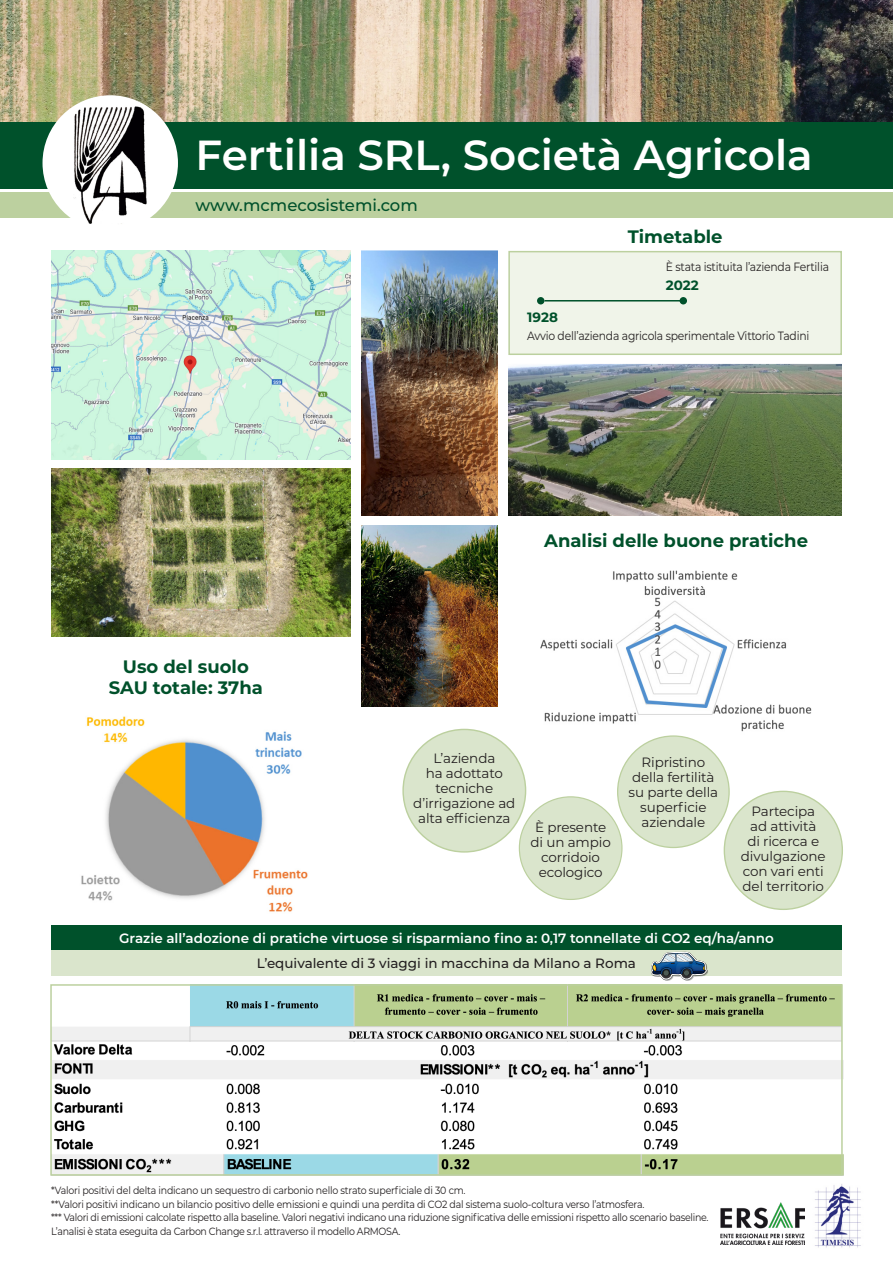
<style>
.page{position:relative;width:893px;height:1263px;background:#fff}
.page>*{position:absolute;margin:0;border:0;box-sizing:border-box;transform-origin:0 0}
.t1{font:600 42px "Montserrat";color:#fff}
.t2{font:700 18px "Montserrat";color:#00512b}
.t3{font:500 16.5px "Montserrat";color:#00512b}
.t4{font:13.5px/15px "Montserrat";letter-spacing:-.01em;color:#231f20;text-align:center}
.t5{font:600 13.5px "Montserrat";color:#fff}
.t6{font:500 13.5px "Montserrat";color:#231f20}
.t7{font:700 13.5px "Montserrat";color:#00512b}
.t8{font:12px "Montserrat";letter-spacing:-.02em;color:#231f20;scale:.9 1}
.t9{font:10.5px "Montserrat";letter-spacing:-.03em;color:#231f20;scale:.9 1}
</style>
<div class="page">
<img style="left:53px;top:987px;width:787px;height:186px">
<div style="left:0;top:121px;width:893px;height:68px;background:#00512b"></div>
<div style="left:0;top:192px;width:893px;height:26px;background:#bcd09f"></div>
<img style="left:0;top:0;width:893px;height:121px">
<div style="left:44px;top:97px;width:132px;height:132px;background:#fff;border-radius:50%"></div>
<img style="left:70px;top:105px;width:82px;height:119px">
<div style="left:43px;top:95px;width:135px;height:136px;border:3px solid #fff;border-radius:50%"></div>
<img style="left:540px;top:570px;width:272px;height:162px">
<div style="left:51px;top:925px;width:791px;height:25px;background:#00512b"></div>
<div style="left:51px;top:950px;width:791px;height:26px;background:#dae5cc"></div>
<svg style="left:651px;top:952px;width:57px;height:29px"></svg>
<img style="left:720px;top:1203px;width:85px;height:42px">
<img style="left:815px;top:1184px;width:46px;height:64px">
<img style="left:51px;top:251px;width:300px;height:208px">
<img style="left:81px;top:716px;width:227px;height:196px">
<div style="left:403px;top:729px;width:123px;height:123px;background:#dae5cc;border-radius:50%"></div>
<div style="left:618px;top:736px;width:111px;height:111px;background:#dae5cc;border-radius:50%"></div>
<div style="left:724px;top:791px;width:118px;height:118px;background:#dae5cc;border-radius:50%"></div>
<div style="left:519px;top:797px;width:103px;height:102px;background:#dae5cc;border-radius:50%"></div>
<div style="left:50px;top:984px;width:793px;height:192px;border:2px solid #bcd09f"></div>
<div style="left:508px;top:251px;width:334px;height:104px;background:#f0f4e9;border:2px solid #bcd09f"></div>
<hr style="left:544px;top:300px;width:139px;height:1px;background:#00512b">
<div style="left:537px;top:297px;width:7px;height:7px;background:#00512b;border-radius:50%"></div>
<div style="left:680px;top:297px;width:7px;height:7px;background:#00512b;border-radius:50%"></div>
<img style="left:361px;top:251px;width:136px;height:264px">
<img style="left:51px;top:468px;width:300px;height:169px">
<img style="left:361px;top:525px;width:136px;height:182px">
<img style="left:508px;top:363px;width:334px;height:152px">
<p class="t1" style="left:196px;top:125px;width:619px">Fertilia SRL, Società Agricola</p>
<p class="t3" style="left:196px;top:193px;width:224px">www.mcmecosistemi.com</p>
<p class="t2" style="left:628px;top:223px;width:96px">Timetable</p>
<p class="t8" style="left:666px;top:259px;width:183px">È stata istituita l’azienda Fertilia</p>
<p class="t7" style="left:527px;top:308px;width:32px">1928</p>
<p class="t7" style="left:666px;top:276px;width:34px">2022</p>
<p class="t8" style="left:527px;top:327px;width:315px">Avvio dell’azienda agricola sperimentale Vittorio Tadini</p>
<p class="t2" style="left:123px;top:653px;width:127px">Uso del suolo</p>
<p class="t2" style="left:109px;top:675px;width:156px">SAU totale: 37ha</p>
<p class="t2" style="left:544px;top:527px;width:265px">Analisi delle buone pratiche</p>
<p class="t4" style="left:413px;top:750px;width:104px">L’azienda<br>ha adottato tecniche d’irrigazione ad alta efficienza</p>
<p class="t4" style="left:629px;top:754px;width:91px">Ripristino della fertilità su parte della superficie aziendale</p>
<p class="t4" style="left:530px;top:819px;width:82px">È presente di un ampio corridoio ecologico</p>
<p class="t4" style="left:741px;top:803px;width:86px">Partecipa<br>ad attività<br>di ricerca e divulgazione con vari enti del territorio</p>
<p class="t5" style="left:119px;top:928px;width:656px">Grazie all’adozione di pratiche virtuose si risparmiano fino a: 0,17 tonnellate di CO2 eq/ha/anno</p>
<p class="t6" style="left:257px;top:954px;width:381px">L’equivalente di 3 viaggi in macchina da Milano a Roma</p>
<p class="t9" style="left:51px;top:1183px;width:462px">*Valori positivi del delta indicano un sequestro di carbonio nello strato superficiale di 30 cm.</p>
<p class="t9" style="left:51px;top:1197px;width:661px">**Valori positivi indicano un bilancio positivo delle emissioni e quindi una perdita di CO2 dal sistema suolo-coltura verso l’atmosfera.</p>
<p class="t9" style="left:51px;top:1210px;width:732px">*** Valori di emissioni calcolate rispetto alla baseline. Valori negativi indicano una riduzione significativa delle emissioni rispetto allo scenario baseline.</p>
<p class="t9" style="left:51px;top:1224px;width:390px">L’analisi è stata eseguita da Carbon Change s.r.l. attraverso il modello ARMOSA.</p>
</div>
